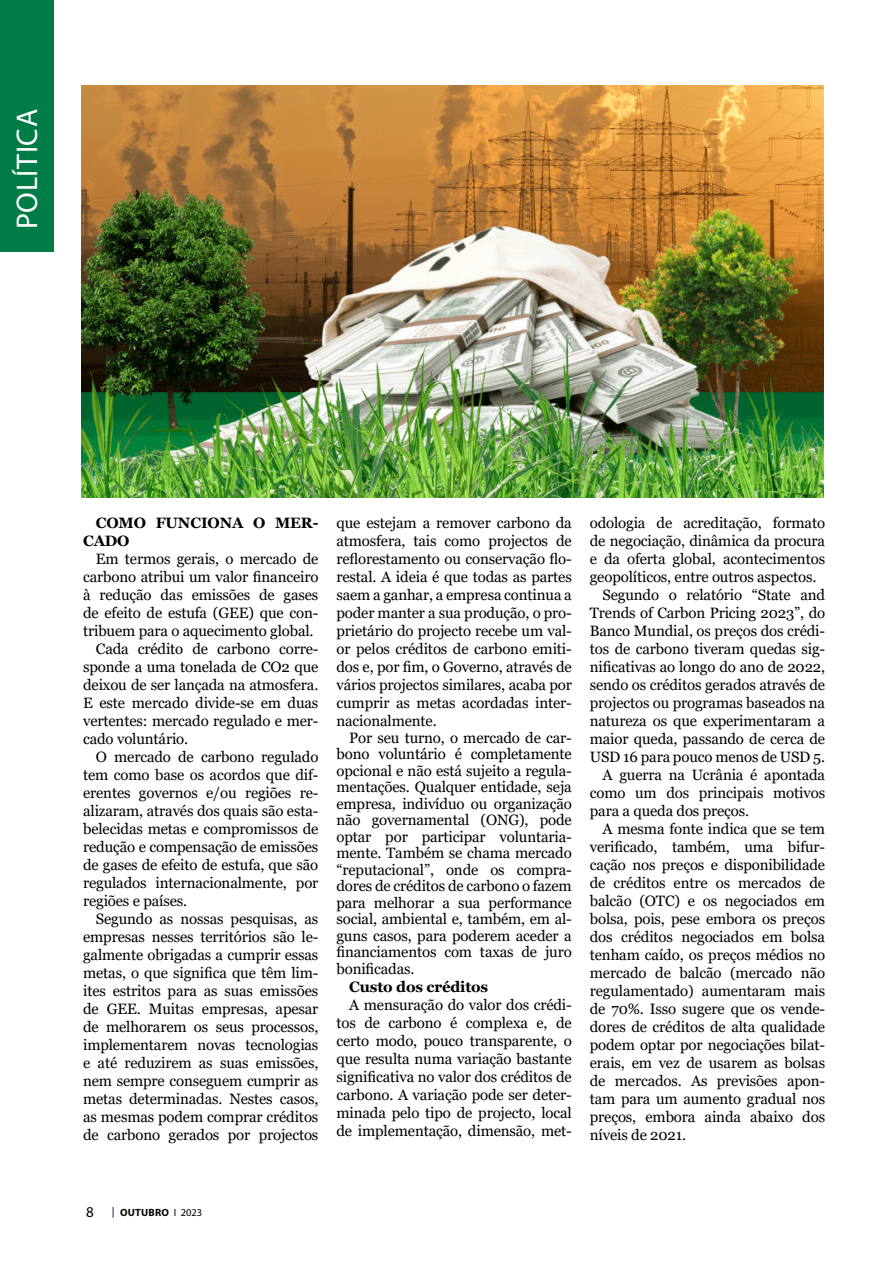
<style>
.page{position:relative;width:893px;height:1263px;background:#fff}
.page>*{position:absolute;margin:0;border:0;box-sizing:border-box;transform-origin:0 0}
.t1{font:30px "Myriad Pro";letter-spacing:.02em;color:#fff}
.t2{font:15px/18px "Georgia";letter-spacing:-.01em;color:#000;text-align:justify}
.t3{font:700 15px/18px "Georgia";letter-spacing:-.01em;color:#000}
.t4{font:15px "Myriad Pro";color:#000}
.t5{font:700 10.5px "Myriad Pro";letter-spacing:.02em;color:#000}
.s1{font-weight:400}
</style>
<div class="page">
<div style="left:0;top:0;width:53px;height:252px;background:#007c48"></div>
<img style="left:82px;top:85px;width:742px;height:412px">
<h1 class="t1" style="left:9px;top:229px;width:122px;rotate:-90deg">POLÍTICA</h1>
<p class="t3" style="left:83px;top:514px;width:237px;text-indent:13px">COMO FUNCIONA O MER-<br>CADO</p>
<p class="t2" style="left:96px;top:550px;width:224px">Em termos gerais, o mercado de</p>
<p class="t2" style="left:83px;top:568px;width:237px">carbono atribui um valor financeiro</p>
<p class="t2" style="left:83px;top:586px;width:237px">à redução das emissões de gases</p>
<p class="t2" style="left:83px;top:604px;width:237px">de efeito de estufa (GEE) que con-</p>
<p class="t2" style="left:83px;top:622px;width:232px">tribuem para o aquecimento global.</p>
<p class="t2" style="left:96px;top:640px;width:224px">Cada crédito de carbono corre-</p>
<p class="t2" style="left:83px;top:658px;width:237px">sponde a uma tonelada de CO2 que</p>
<p class="t2" style="left:83px;top:676px;width:237px">deixou de ser lançada na atmosfera.</p>
<p class="t2" style="left:83px;top:694px;width:237px">E este mercado divide-se em duas</p>
<p class="t2" style="left:83px;top:712px;width:237px">vertentes: mercado regulado e mer-</p>
<p class="t2" style="left:83px;top:730px;width:107px">cado voluntário.</p>
<p class="t2" style="left:96px;top:748px;width:224px">O mercado de carbono regulado</p>
<p class="t2" style="left:83px;top:766px;width:237px">tem como base os acordos que dif-</p>
<p class="t2" style="left:83px;top:784px;width:237px">erentes governos e/ou regiões re-</p>
<p class="t2" style="left:83px;top:802px;width:237px">alizaram, através dos quais são esta-</p>
<p class="t2" style="left:83px;top:820px;width:237px">belecidas metas e compromissos de</p>
<p class="t2" style="left:83px;top:838px;width:237px">redução e compensação de emissões</p>
<p class="t2" style="left:83px;top:856px;width:237px">de gases de efeito de estufa, que são</p>
<p class="t2" style="left:83px;top:874px;width:237px">regulados internacionalmente, por</p>
<p class="t2" style="left:83px;top:892px;width:106px">regiões e países.</p>
<p class="t2" style="left:96px;top:910px;width:224px">Segundo as nossas pesquisas, as</p>
<p class="t2" style="left:83px;top:928px;width:237px">empresas nesses territórios são le-</p>
<p class="t2" style="left:83px;top:946px;width:237px">galmente obrigadas a cumprir essas</p>
<p class="t2" style="left:83px;top:964px;width:237px">metas, o que significa que têm lim-</p>
<p class="t2" style="left:83px;top:982px;width:237px">ites estritos para as suas emissões</p>
<p class="t2" style="left:83px;top:1000px;width:237px">de GEE. Muitas empresas, apesar</p>
<p class="t2" style="left:83px;top:1018px;width:237px">de melhorarem os seus processos,</p>
<p class="t2" style="left:83px;top:1036px;width:237px">implementarem novas tecnologias</p>
<p class="t2" style="left:83px;top:1054px;width:237px">e até reduzirem as suas emissões,</p>
<p class="t2" style="left:83px;top:1072px;width:237px">nem sempre conseguem cumprir as</p>
<p class="t2" style="left:83px;top:1090px;width:237px">metas determinadas. Nestes casos,</p>
<p class="t2" style="left:83px;top:1108px;width:237px">as mesmas podem comprar créditos</p>
<p class="t2" style="left:83px;top:1126px;width:237px">de carbono gerados por projectos</p>
<p class="t2" style="left:336px;top:514px;width:237px">que estejam a remover carbono da atmosfera, tais como projectos de reflorestamento ou conservação flo&shy;restal. A ideia é que todas as partes saem a ganhar, a empresa continua a poder manter a sua produção, o pro&shy;prietário do projecto recebe um val&shy;or pelos créditos de carbono emiti&shy;dos e, por fim, o Governo, através de vários projectos similares, acaba por cumprir as metas acordadas inter&shy;nacionalmente.</p>
<p class="t2" style="left:336px;top:730px;width:237px;line-height:16.5px;text-indent:13px">Por seu turno, o mercado de car&shy;bono voluntário é completamente opcional e não está sujeito a regula&shy;mentações. Qualquer entidade, seja empresa, indivíduo ou organização não governamental (ONG), pode optar por participar voluntaria&shy;mente. Também se chama mercado “reputacional”, onde os compra&shy;dores de créditos de carbono o fazem para melhorar a sua performance social, ambiental e, também, em al&shy;guns casos, para poderem aceder a financiamentos com taxas de juro bonificadas.</p>
<p class="t3" style="left:349px;top:977px;width:141px">Custo dos créditos</p>
<p class="t2" style="left:336px;top:996px;width:237px;text-indent:13px">A mensuração do valor dos crédi&shy;tos de carbono é complexa e, de certo modo, pouco transparente, o que resulta numa variação bastante significativa no valor dos créditos de carbono. A variação pode ser deter&shy;minada pelo tipo de projecto, local de implementação, dimensão, met-</p>
<p class="t2" style="left:590px;top:514px;width:237px">odologia de acreditação, formato</p>
<p class="t2" style="left:590px;top:532px;width:237px">de negociação, dinâmica da procura</p>
<p class="t2" style="left:590px;top:550px;width:237px">e da oferta global, acontecimentos</p>
<p class="t2" style="left:590px;top:568px;width:228px">geopolíticos, entre outros aspectos.</p>
<p class="t2" style="left:603px;top:586px;width:224px">Segundo o relatório “State and</p>
<p class="t2" style="left:590px;top:604px;width:237px">Trends of Carbon Pricing 2023”, do</p>
<p class="t2" style="left:590px;top:622px;width:237px">Banco Mundial, os preços dos crédi-</p>
<p class="t2" style="left:590px;top:640px;width:237px">tos de carbono tiveram quedas sig-</p>
<p class="t2" style="left:590px;top:658px;width:237px">nificativas ao longo do ano de 2022,</p>
<p class="t2" style="left:590px;top:676px;width:237px">sendo os créditos gerados através de</p>
<p class="t2" style="left:590px;top:694px;width:237px">projectos ou programas baseados na</p>
<p class="t2" style="left:590px;top:712px;width:237px">natureza os que experimentaram a</p>
<p class="t2" style="left:590px;top:730px;width:237px">maior queda, passando de cerca de</p>
<p class="t2" style="left:590px;top:748px;width:237px">USD 16 para pouco menos de USD 5.</p>
<p class="t2" style="left:603px;top:766px;width:224px">A guerra na Ucrânia é apontada</p>
<p class="t2" style="left:590px;top:784px;width:237px">como um dos principais motivos</p>
<p class="t2" style="left:590px;top:802px;width:161px">para a queda dos preços.</p>
<p class="t2" style="left:603px;top:820px;width:224px">A mesma fonte indica que se tem</p>
<p class="t2" style="left:590px;top:838px;width:237px">verificado, também, uma bifur-</p>
<p class="t2" style="left:590px;top:856px;width:237px">cação nos preços e disponibilidade</p>
<p class="t2" style="left:590px;top:874px;width:237px">de créditos entre os mercados de</p>
<p class="t2" style="left:590px;top:892px;width:237px">balcão (OTC) e os negociados em</p>
<p class="t2" style="left:590px;top:910px;width:237px">bolsa, pois, pese embora os preços</p>
<p class="t2" style="left:590px;top:928px;width:237px">dos créditos negociados em bolsa</p>
<p class="t2" style="left:590px;top:946px;width:237px">tenham caído, os preços médios no</p>
<p class="t2" style="left:590px;top:964px;width:237px">mercado de balcão (mercado não</p>
<p class="t2" style="left:590px;top:982px;width:237px">regulamentado) aumentaram mais</p>
<p class="t2" style="left:590px;top:1000px;width:237px">de 70%. Isso sugere que os vende-</p>
<p class="t2" style="left:590px;top:1018px;width:237px">dores de créditos de alta qualidade</p>
<p class="t2" style="left:590px;top:1036px;width:237px">podem optar por negociações bilat-</p>
<p class="t2" style="left:590px;top:1054px;width:237px">erais, em vez de usarem as bolsas</p>
<p class="t2" style="left:590px;top:1072px;width:237px">de mercados. As previsões apon-</p>
<p class="t2" style="left:590px;top:1090px;width:237px">tam para um aumento gradual nos</p>
<p class="t2" style="left:590px;top:1108px;width:237px">preços, embora ainda abaixo dos</p>
<p class="t2" style="left:590px;top:1126px;width:98px">níveis de 2021.</p>
<p class="t4" style="left:86px;top:1202px;width:9px">8</p>
<p class="t5" style="left:120px;top:1205px;width:84px">OUTUBRO <span class="s1">I 2023</span></p>
</div>
